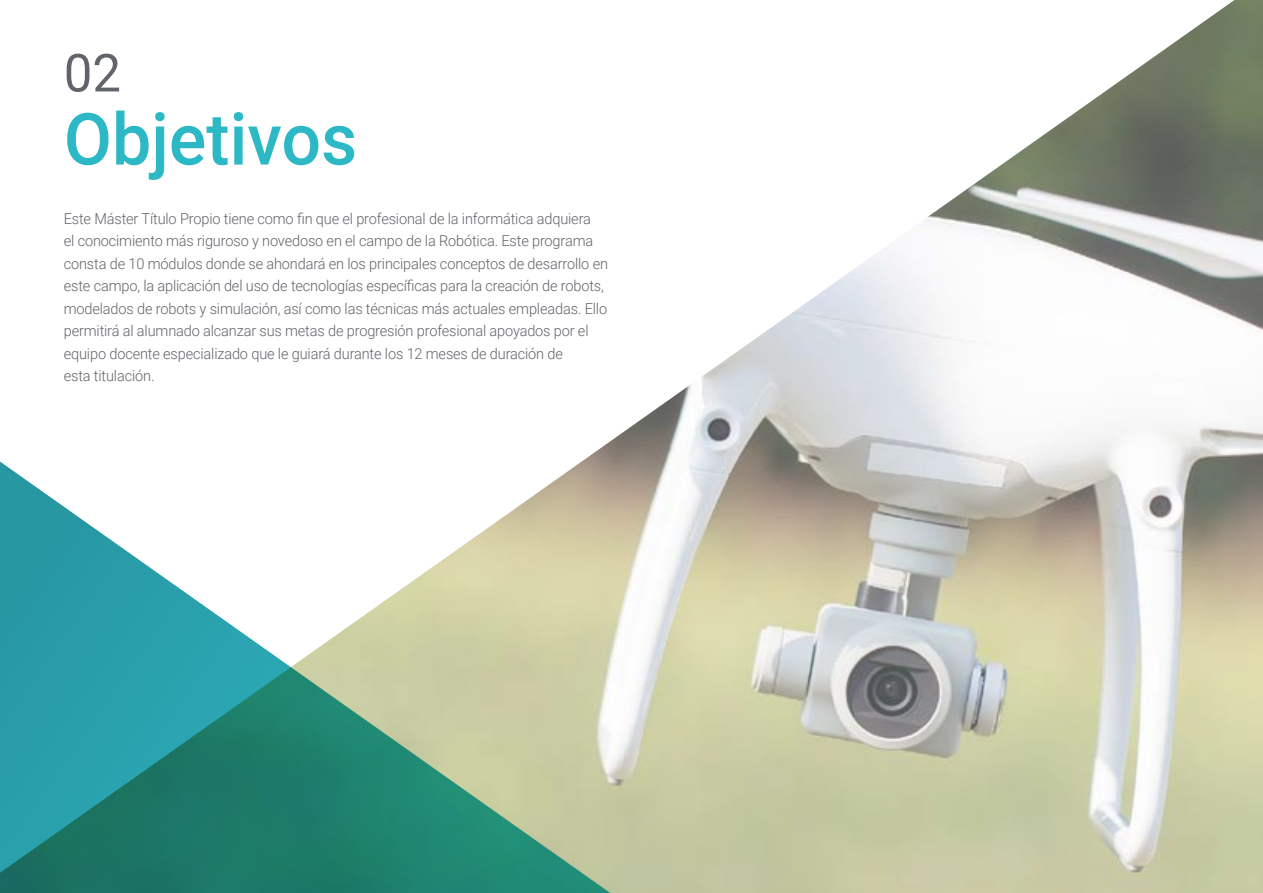
<style>
.page{position:relative;width:1263px;height:893px;background:#fff}
.page>*{position:absolute;margin:0;border:0;box-sizing:border-box;transform-origin:0 0}
.t1{font:500 72px "Roboto";color:#2db8c5}
.t2{font:52.5px "Roboto";color:#61646a}
.t3{font:300 15px/22.5px "Roboto";letter-spacing:-.01em;color:#61646a}
</style>
<div class="page">
<img style="left:604px;top:0;width:659px;height:893px">
<svg style="left:0;top:446px;width:640px;height:447px"></svg>
<h2 class="t2" style="left:64px;top:36px;width:59px">02</h2>
<h1 class="t1" style="left:64px;top:89px;width:295px">Objetivos</h1>
<p class="t3" style="left:64px;top:207px;width:546px">Este Máster Título Propio tiene como fin que el profesional de la informática adquiera<br>el conocimiento más riguroso y novedoso en el campo de la Robótica. Este programa consta de 10 módulos donde se ahondará en los principales conceptos de desarrollo en este campo, la aplicación del uso de tecnologías específicas para la creación de robots, modelados de robots y simulación, así como las técnicas más actuales empleadas. Ello permitirá al alumnado alcanzar sus metas de progresión profesional apoyados por el equipo docente especializado que le guiará durante los 12 meses de duración de<br>esta titulación.</p>
</div>
